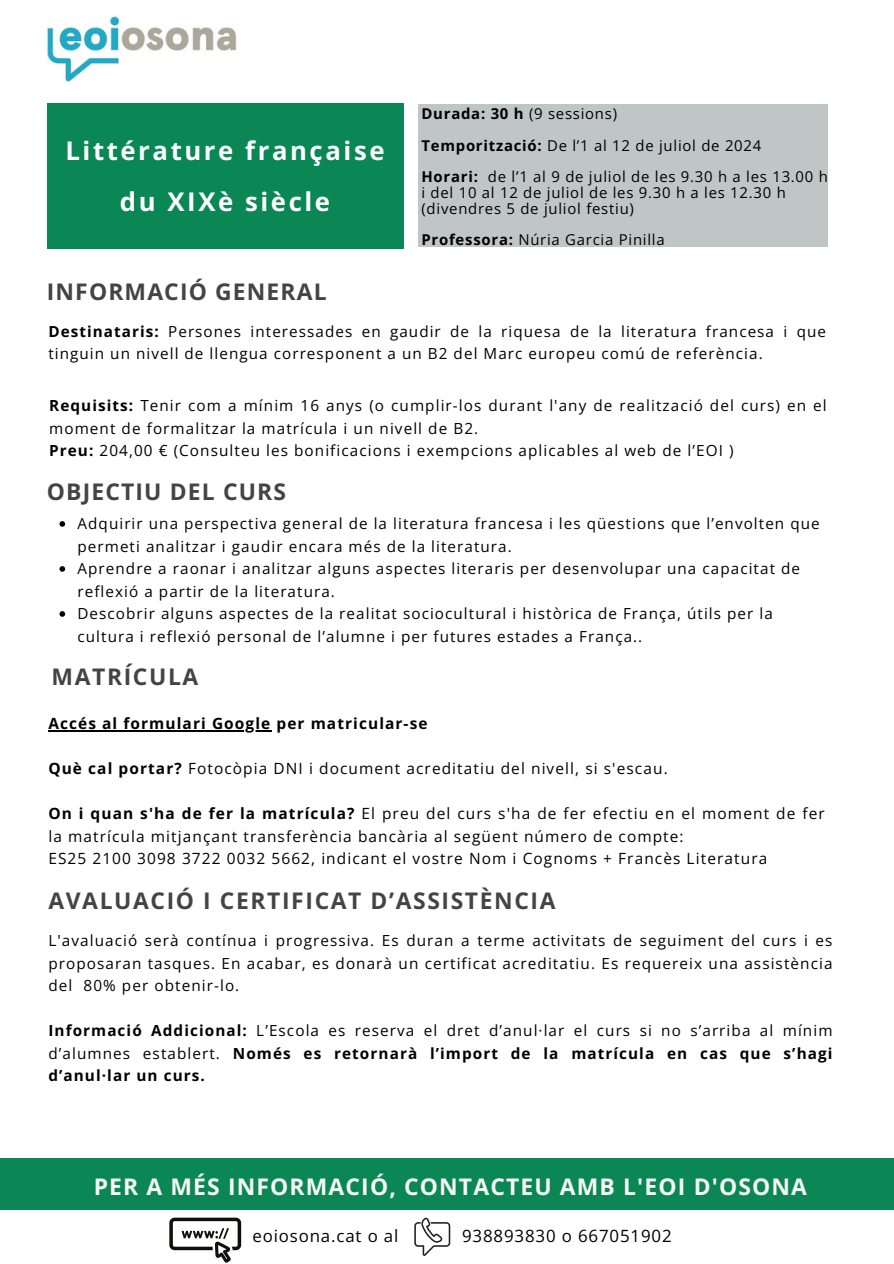
<style>
.page{position:relative;width:894px;height:1264px;background:#fff}
.page>*{position:absolute;margin:0;border:0;box-sizing:border-box;transform-origin:0 0}
.t1{font:700 25.8px/50.7px "Open Sans";letter-spacing:.1em;color:#fff;text-align:center}
.t2{font:700 22.8px "Open Sans";letter-spacing:.07em;color:#444}
.t3{font:700 22.8px "Open Sans";letter-spacing:.05em;color:#f8f8f8}
.t4{font:700 22.8px "Open Sans";letter-spacing:.05em;color:#444}
.t5{font:16.95px "Open Sans";letter-spacing:.05em;color:#000}
.t6{font:15.45px/22.5px "Open Sans";letter-spacing:.07em;color:#000}
.t7{font:700 15.45px "Open Sans";letter-spacing:.07em;color:#000}
.t8{font:15.3px/22.5px "Open Sans";letter-spacing:.07em;color:#000}
.t9{font:700 15.3px/22.5px "Open Sans";letter-spacing:.07em;color:#000;text-align:justify}
.t10{font:14.85px/15.8px "Open Sans";letter-spacing:.05em;color:#000}
.s1{font-weight:700}
.s2{font-weight:400}
</style>
<div class="page">
<div style="left:0;top:1158px;width:893px;height:51px;background:#0a8754"></div>
<img style="left:47px;top:16px;width:189px;height:66px">
<div style="left:47px;top:103px;width:356px;height:145px;background:#0a8754"></div>
<svg style="left:414px;top:1217px;width:36px;height:38px"></svg>
<svg style="left:169px;top:1217px;width:72px;height:45px"></svg>
<hr style="left:48px;top:730px;width:223px;height:1px;background:#000">
<div style="left:418px;top:104px;width:409px;height:143px;background:#c0c5c6"></div>
<svg style="left:59px;top:521px;width:6px;height:5px"></svg>
<svg style="left:59px;top:566px;width:6px;height:5px"></svg>
<svg style="left:59px;top:611px;width:6px;height:5px"></svg>
<h1 class="t1" style="left:65px;top:125px;width:320px">Littérature française du XIXè siècle</h1>
<p class="t4" style="left:47px;top:275px;width:281px">INFORMACIÓ GENERAL</p>
<h4 class="t10" style="left:421px;top:106px;width:197px"><span class="s1">Durada: 30 h</span> (9 sessions)</h4>
<h4 class="t10" style="left:421px;top:137px;width:341px"><span class="s1">Temporització:</span> De l’1 al 12 de juliol de 2024</h4>
<h2 class="t10" style="left:421px;top:169px;width:408px"><span class="s1">Horari:</span> de l’1 al 9 de juliol de les 9.30 h a les 13.00 h i del 10 al 12 de juliol de les 9.30 h a les 12.30 h (divendres 5 de juliol festiu)</h2>
<h4 class="t10" style="left:421px;top:232px;width:245px"><span class="s1">Professora:</span> Núria Garcia Pinilla</h4>
<h2 class="t8" style="left:48px;top:320px;width:779px"><span class="s1">Destinataris:</span> Persones interessades en gaudir de la riquesa de la literatura francesa i que tinguin un nivell de llengua corresponent a un B2 del Marc europeu comú de referència.</h2>
<h3 class="t8" style="left:49px;top:394px;width:779px"><span class="s1">Requisits:</span> Tenir com a mínim 16 anys (o cumplir-los durant l'any de realització del curs) en el moment de formalitzar la matrícula i un nivell de B2.<br><span class="s1">Preu:</span> 204,00 € (Consulteu les bonificacions i exempcions aplicables al web de l’EOI )</h3>
<p class="t4" style="left:47px;top:475px;width:240px">OBJECTIU DEL CURS</p>
<h4 class="t8" style="left:77px;top:512px;width:743px">Adquirir una perspectiva general de la literatura francesa i les qüestions que l’envolten que permeti analitzar i gaudir encara més de la literatura.</h4>
<h2 class="t8" style="left:77px;top:557px;width:723px">Aprendre a raonar i analitzar alguns aspectes literaris per desenvolupar una capacitat de reflexió a partir de la literatura.</h2>
<p class="t8" style="left:77px;top:602px;width:696px">Descobrir alguns aspectes de la realitat sociocultural i històrica de França, útils per la cultura i reflexió personal de l’alumne i per futures estades a França..</p>
<p class="t2" style="left:52px;top:661px;width:148px">MATRÍCULA</p>
<h4 class="t7" style="left:48px;top:712px;width:380px">Accés al formulari Google per matricular-se</h4>
<h4 class="t6" style="left:48px;top:757px;width:620px"><span class="s1">Què cal portar?</span> Fotocòpia DNI i document acreditatiu del nivell, si s'escau.</h4>
<h2 class="t6" style="left:48px;top:802px;width:777px"><span class="s1">On i quan s'ha de fer la matrícula?</span> El preu del curs s'ha de fer efectiu en el moment de fer la matrícula mitjançant transferència bancària al següent número de compte:<br>ES25 2100 3098 3722 0032 5662, indicant el vostre Nom i Cognoms + Francès Literatura</h2>
<p class="t2" style="left:48px;top:884px;width:508px">AVALUACIÓ I CERTIFICAT D’ASSISTÈNCIA</p>
<p class="t8" style="left:48px;top:929px;width:785px;text-align:justify">L'avaluació serà contínua i progressiva. Es duran a terme activitats de seguiment del curs i es proposaran tasques. En acabar, es donarà un certificat acreditatiu. Es requereix una assistència del 80% per obtenir-lo.</p>
<p class="t9" style="left:48px;top:1019px;width:785px">Informació Addicional: <span class="s2">L’Escola es reserva el dret d’anul·lar el curs si no s’arriba al mínim d’alumnes establert.</span> Només es retornarà l’import de la matrícula en cas que s’hagi d’anul·lar un curs.</p>
<h2 class="t3" style="left:94px;top:1170px;width:714px">PER A MÉS INFORMACIÓ, CONTACTEU AMB L'EOI D'OSONA</h2>
<p class="t5" style="left:252px;top:1223px;width:147px">eoiosona.cat o al</p>
<p class="t5" style="left:462px;top:1223px;width:211px">938893830 o 667051902</p>
</div>
